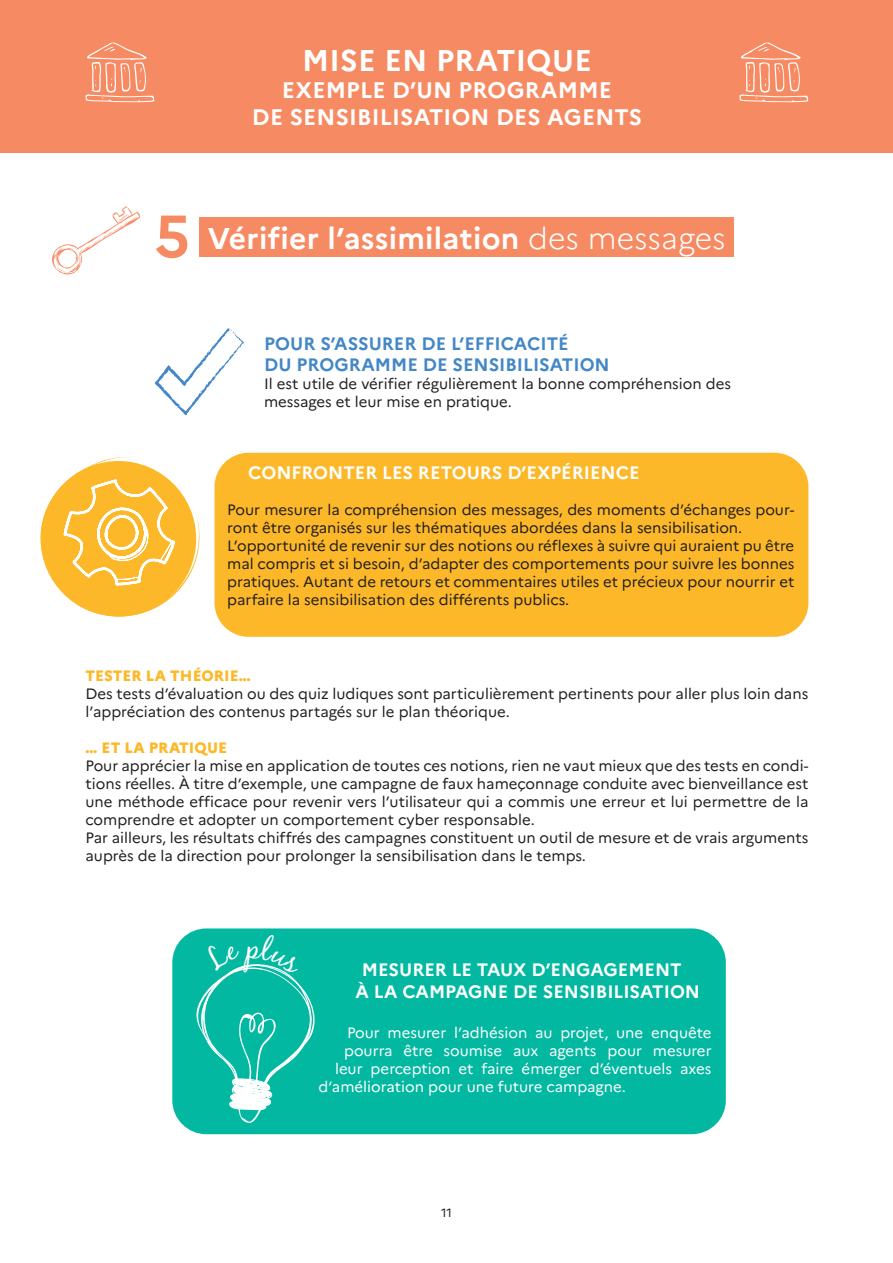
<style>
.page{position:relative;width:893px;height:1263px;background:#fff}
.page>*{position:absolute;margin:0;border:0;box-sizing:border-box;transform-origin:0 0}
.t1{font:700 59.25px "Marianne";color:#f68b63}
.t2{font:700 30px "Marianne";letter-spacing:.01em;color:#fff}
.t3{font:700 22.5px "Marianne";letter-spacing:.01em;color:#fff}
.t4{font:700 18px "Marianne";color:#fff}
.t5{font:700 18px "Marianne";color:#4387c7}
.t6{font:15px/18px "Marianne";color:#231f20}
.t7{font:15px "Marianne";color:#fff}
.t8{font:800 15px "Marianne";color:#fcb828}
.t9{font:12px "Marianne";color:#231f20}
.s1{font-weight:300}
</style>
<div class="page">
<div style="left:0;top:0;width:893px;height:153px;background:#f68b63"></div>
<div style="left:199px;top:218px;width:535px;height:39px;background:#f68b63"></div>
<div style="left:172px;top:928px;width:554px;height:206px;background:#03b8a1;border-radius:34px"></div>
<div style="left:215px;top:453px;width:593px;height:184px;background:#fcb828;border-radius:34px"></div>
<svg style="left:40px;top:457px;width:159px;height:160px"></svg>
<svg style="left:52px;top:206px;width:88px;height:69px"></svg>
<svg style="left:155px;top:328px;width:89px;height:87px"></svg>
<svg style="left:85px;top:42px;width:70px;height:60px"></svg>
<svg style="left:739px;top:42px;width:70px;height:60px"></svg>
<svg style="left:196px;top:964px;width:119px;height:159px"></svg>
<p class="t2" style="left:302px;top:42px;width:291px">MISE EN PRATIQUE</p>
<p class="t3" style="left:282px;top:76px;width:332px">EXEMPLE D’UN PROGRAMME</p>
<p class="t3" style="left:252px;top:103px;width:392px">DE SENSIBILISATION DES AGENTS</p>
<p class="t1" style="left:155px;top:200px;width:37px">5</p>
<p class="t2" style="left:208px;top:220px;width:519px">Vérifier l’assimilation <span class="s1">des messages</span></p>
<p class="t5" style="left:264px;top:332px;width:306px">POUR S’ASSURER DE L’EFFICACITÉ</p>
<p class="t5" style="left:264px;top:354px;width:347px">DU PROGRAMME DE SENSIBILISATION</p>
<p class="t6" style="left:264px;top:375px;width:468px">Il est utile de vérifier régulièrement la bonne compréhension des messages et leur mise en pratique.</p>
<p class="t4" style="left:248px;top:462px;width:393px">CONFRONTER LES RETOURS D’EXPÉRIENCE</p>
<p class="t6" style="left:227px;top:501px;width:568px">Pour mesurer la compréhension des messages, des moments d’échanges pour&shy;ront être organisés sur les thématiques abordées dans la sensibilisation.</p>
<p class="t6" style="left:227px;top:537px;width:568px;text-align:justify">L’opportunité de revenir sur des notions ou réflexes à suivre qui auraient pu être mal compris et si besoin, d’adapter des comportements pour suivre les bonnes pratiques. Autant de retours et commentaires utiles et précieux pour nourrir et parfaire la sensibilisation des différents publics.</p>
<p class="t8" style="left:86px;top:666px;width:167px">TESTER LA THÉORIE…</p>
<p class="t6" style="left:86px;top:684px;width:724px">Des tests d’évaluation ou des quiz ludiques sont particulièrement pertinents pour aller plus loin dans l’appréciation des contenus partagés sur le plan théorique.</p>
<p class="t8" style="left:86px;top:738px;width:143px">… ET LA PRATIQUE</p>
<p class="t6" style="left:86px;top:756px;width:724px;text-align:justify">Pour apprécier la mise en application de toutes ces notions, rien ne vaut mieux que des tests en condi&shy;tions réelles. À titre d’exemple, une campagne de faux hameçonnage conduite avec bienveillance est une méthode efficace pour revenir vers l’utilisateur qui a commis une erreur et lui permettre de la comprendre et adopter un comportement cyber responsable.</p>
<p class="t6" style="left:86px;top:828px;width:724px">Par ailleurs, les résultats chiffrés des campagnes constituent un outil de mesure et de vrais arguments auprès de la direction pour prolonger la sensibilisation dans le temps.</p>
<p class="t4" style="left:362px;top:959px;width:321px">MESURER LE TAUX D’ENGAGEMENT</p>
<p class="t4" style="left:355px;top:980px;width:346px">À LA CAMPAGNE DE SENSIBILISATION</p>
<p class="t7" style="left:347px;top:1023px;width:366px">Pour mesurer l’adhésion au projet, une enquête</p>
<p class="t7" style="left:344px;top:1041px;width:369px">pourra être soumise aux agents pour mesurer</p>
<p class="t7" style="left:335px;top:1059px;width:378px">leur perception et faire émerger d’éventuels axes</p>
<p class="t7" style="left:319px;top:1077px;width:309px">d’amélioration pour une future campagne.</p>
<p class="t9" style="left:441px;top:1205px;width:12px">11</p>
</div>
